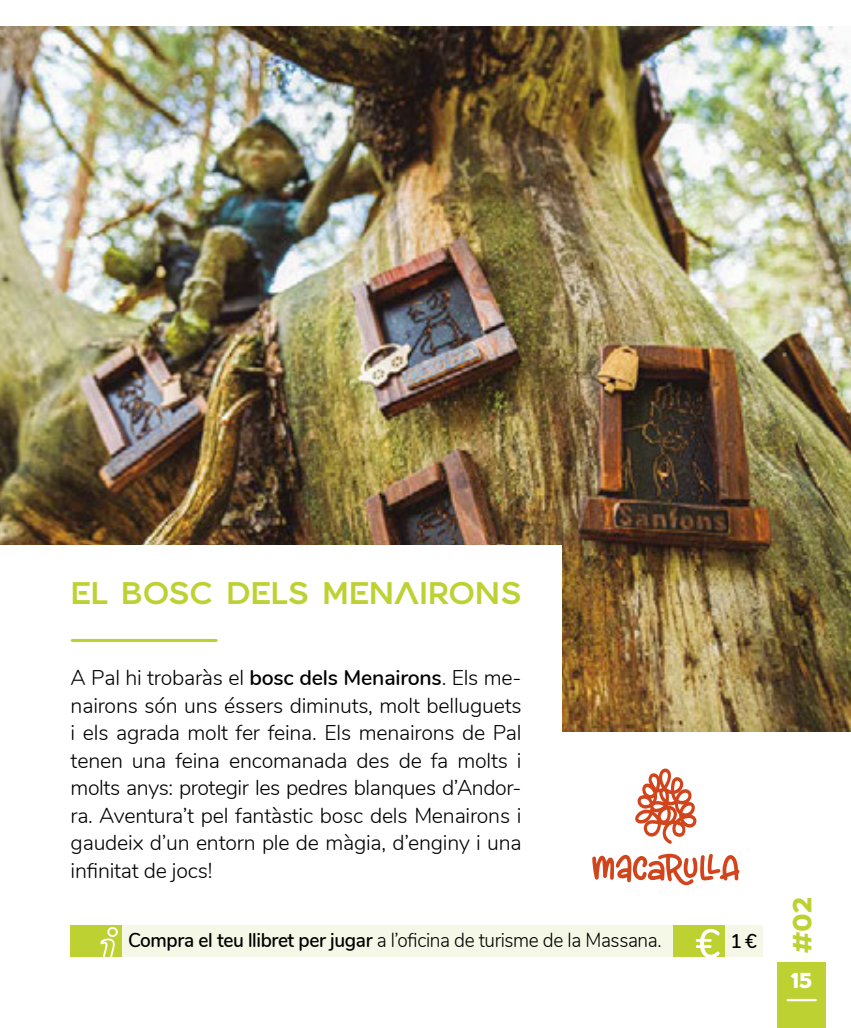
<style>
.page{position:relative;width:851px;height:1028px;background:#fff}
.page>*{position:absolute;margin:0;border:0;box-sizing:border-box;transform-origin:0 0}
.t1{font:31.25px "Alterwave";letter-spacing:-.01em;color:#bed133}
.t2{font:700 26.25px "Alterwave";color:#bed133}
.t3{font:700 21.5px "Alterwave";color:#fff}
.t4{font:300 21.25px/27.5px "Nunito";letter-spacing:-.01em;color:#000;text-align:justify}
.t5{font:300 20px "Nunito";letter-spacing:-.02em;color:#000;scale:.95 1}
.t6{font:600 20px "Nunito";color:#000;scale:.96 1}
.s1{font-weight:600}
</style>
<div class="page">
<img style="left:0;top:27px;width:850px;height:704px">
<div style="left:777px;top:962px;width:49px;height:66px;background:#bed133"></div>
<hr style="left:787px;top:999px;width:28px;height:2px;background:#fff">
<div style="left:0;top:545px;width:561px;height:347px;background:#fff"></div>
<div style="left:71px;top:924px;width:51px;height:32px;background:#bed133"></div>
<div style="left:122px;top:924px;width:640px;height:32px;background:#f6f8e7"></div>
<svg style="left:100px;top:927px;width:18px;height:29px"></svg>
<hr style="left:72px;top:639px;width:144px;height:3px;background:#bed133">
<svg style="left:592px;top:853px;width:147px;height:32px"></svg>
<svg style="left:635px;top:768px;width:61px;height:76px"></svg>
<div style="left:673px;top:924px;width:51px;height:32px;background:#bed133"></div>
<svg style="left:695px;top:929px;width:24px;height:27px"></svg>
<h1 class="t1" style="left:71px;top:574px;width:452px">EL BOSC DELS MENAIRONS</h1>
<p class="t4" style="left:71px;top:662px;width:452px">A Pal hi trobaràs el <span class="s1">bosc dels Menairons</span>. Els me&shy;nairons són uns éssers diminuts, molt belluguets i els agrada molt fer feina. Els menairons de Pal tenen una feina encomanada des de fa molts i molts anys: protegir les pedres blanques d’Andor&shy;ra. Aventura’t pel fantàstic bosc dels Menairons i gaudeix d’un entorn ple de màgia, d’enginy i una infinitat de jocs!</p>
<p class="t5" style="left:128px;top:925px;width:563px"><span class="s1">Compra el teu llibret per jugar</span> a l’oficina de turisme de la Massana.</p>
<p class="t6" style="left:730px;top:926px;width:29px">1 €</p>
<p class="t2" style="left:785px;top:955px;width:60px;rotate:-90deg">#02</p>
<p class="t3" style="left:790px;top:967px;width:23px">15</p>
</div>
